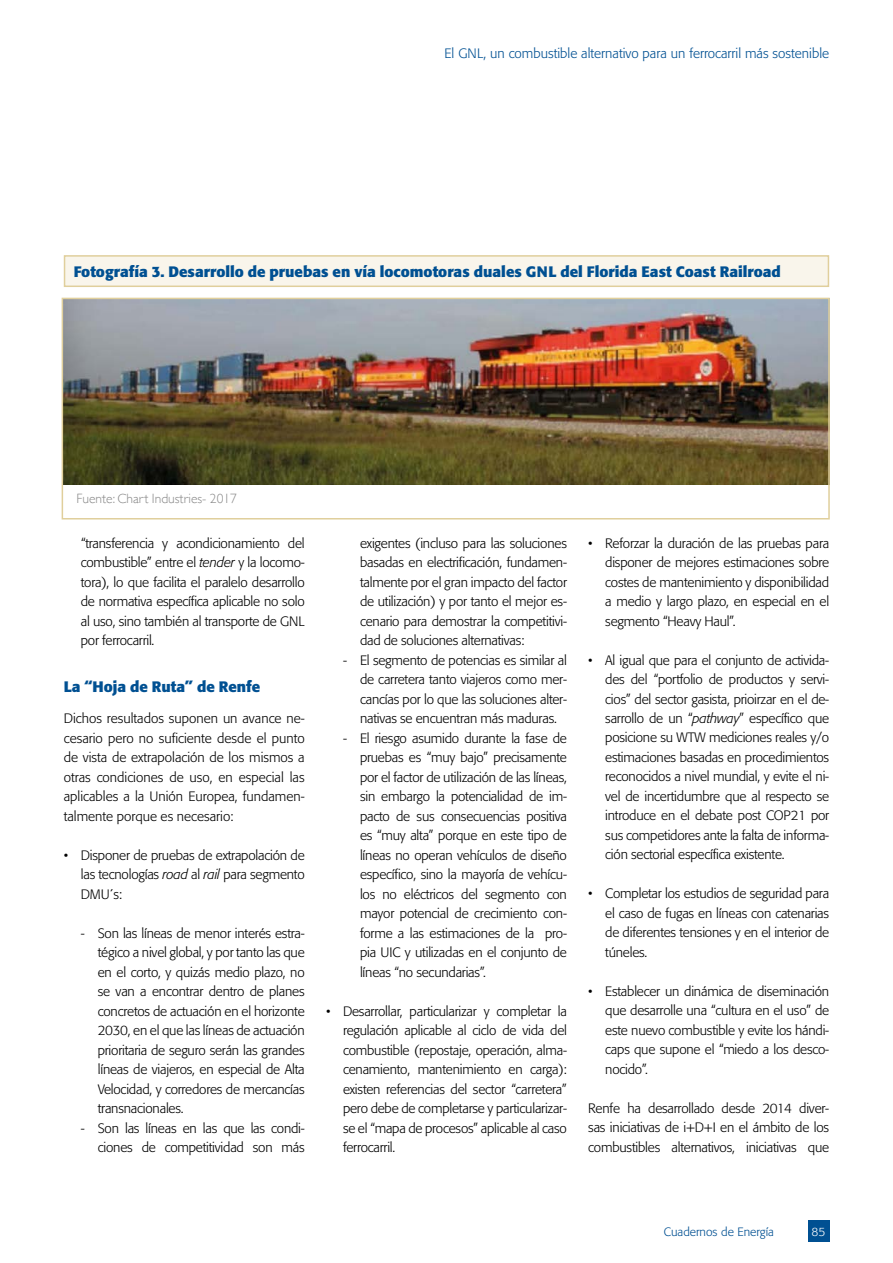
<style>
.page{position:relative;width:893px;height:1263px;background:#fff}
.page>*{position:absolute;margin:0;border:0;box-sizing:border-box;transform-origin:0 0}
.t1{font:700 15px "Formata";color:#005092}
.t2{font:300 13.5px/19.5px "Formata";letter-spacing:-.015em;color:#000;text-align:justify}
.t3{font:300 13.5px "Formata";color:#005092}
.t4{font:300 13.5px "Gill Sans";color:#878787}
.t5{font:300 12px "Formata";color:#005092}
.t6{font:300 12px "Formata";color:#fff}
.s1{font-style:italic}
</style>
<div class="page">
<div style="left:808px;top:1220px;width:21px;height:22px;background:#005092"></div>
<img style="left:65px;top:301px;width:762px;height:183px">
<div style="left:62px;top:298px;width:768px;height:221px;border:2px solid #e0cf9c"></div>
<div style="left:65px;top:256px;width:763px;height:30px;background:#f9f5eb"></div>
<div style="left:64px;top:255px;width:765px;height:32px;border:2px solid #e0cf9c"></div>
<p class="t3" style="left:445px;top:46px;width:386px">El GNL, un combustible alternativo para un ferrocarril más sostenible</p>
<p class="t1" style="left:74px;top:262px;width:709px">Fotografía 3. Desarrollo de pruebas en vía locomotoras duales GNL del Florida East Coast Railroad</p>
<p class="t4" style="left:77px;top:487px;width:162px">Fuente: Chart Industries- 2017</p>
<p class="t2" style="left:81px;top:533px;width:225px">“transferencia y acondicionamiento del combustible” entre el <span class="s1">tender</span> y la locomo&shy;tora), lo que facilita el paralelo desarrollo de normativa específica aplicable no solo al uso, sino también al transporte de GNL por ferrocarril.</p>
<p class="t1" style="left:64px;top:677px;width:198px">La “Hoja de Ruta” de Renfe</p>
<p class="t2" style="left:64px;top:709px;width:242px">Dichos resultados suponen un avance ne&shy;cesario pero no suficiente desde el punto de vista de extrapolación de los mismos a otras condiciones de uso, en especial las aplicables a la Unión Europea, fundamen&shy;talmente porque es necesario:</p>
<p class="t2" style="left:81px;top:845px;width:225px;text-indent:-17px">• Disponer de pruebas de extrapolación de las tecnologías <span class="s1">road</span> al <span class="s1">rail</span> para segmento DMU´s:</p>
<p class="t2" style="left:98px;top:923px;width:208px;text-indent:-17px">- Son las líneas de menor interés estra&shy;tégico a nivel global, y por tanto las que en el corto, y quizás medio plazo, no se van a encontrar dentro de planes concretos de actuación en el horizonte 2030, en el que las líneas de actuación prioritaria de seguro serán las grandes líneas de viajeros, en especial de Alta Velocidad, y corredores de mercancías transnacionales.</p>
<p class="t2" style="left:81px;top:1118px;width:225px;text-align:right">- Son las líneas en las que las condi&shy;ciones de competitividad son más</p>
<p class="t2" style="left:360px;top:533px;width:208px">exigentes (incluso para las soluciones basadas en electrificación, fundamen&shy;talmente por el gran impacto del factor de utilización) y por tanto el mejor es&shy;cenario para demostrar la competitivi&shy;dad de soluciones alternativas:</p>
<p class="t2" style="left:360px;top:650px;width:208px;text-indent:-17px">- El segmento de potencias es similar al de carretera tanto viajeros como mer&shy;cancías por lo que las soluciones alter&shy;nativas se encuentran más maduras.</p>
<p class="t2" style="left:360px;top:728px;width:208px;text-indent:-17px">- El riesgo asumido durante la fase de pruebas es “muy bajo” precisamente por el factor de utilización de las líneas, sin embargo la potencialidad de im&shy;pacto de sus consecuencias positiva es “muy alta” porque en este tipo de líneas no operan vehículos de diseño específico, sino la mayoría de vehícu&shy;los no eléctricos del segmento con mayor potencial de crecimiento con&shy;forme a las estimaciones de la pro&shy;pia UIC y utilizadas en el conjunto de líneas “no secundarias”.</p>
<p class="t2" style="left:343px;top:1001px;width:225px;text-indent:-17px">• Desarrollar, particularizar y completar la regulación aplicable al ciclo de vida del combustible (repostaje, operación, alma&shy;cenamiento, mantenimiento en carga): existen referencias del sector “carretera” pero debe de completarse y particularizar&shy;se el “mapa de procesos” aplicable al caso ferrocarril.</p>
<p class="t2" style="left:605px;top:533px;width:225px;text-indent:-17px">• Reforzar la duración de las pruebas para disponer de mejores estimaciones sobre costes de mantenimiento y disponibilidad a medio y largo plazo, en especial en el segmento “Heavy Haul”.</p>
<p class="t2" style="left:605px;top:650px;width:225px;text-indent:-17px">• Al igual que para el conjunto de activida&shy;des del “portfolio de productos y servi&shy;cios” del sector gasista, prioirzar en el de&shy;sarrollo de un “<span class="s1">pathway</span>” específico que posicione su WTW mediciones reales y/o estimaciones basadas en procedimientos reconocidos a nivel mundial, y evite el ni&shy;vel de incertidumbre que al respecto se introduce en el debate post COP21 por sus competidores ante la falta de informa&shy;ción sectorial específica existente.</p>
<p class="t2" style="left:605px;top:884px;width:225px;text-indent:-17px">• Completar los estudios de seguridad para el caso de fugas en líneas con catenarias de diferentes tensiones y en el interior de túneles.</p>
<p class="t2" style="left:605px;top:981px;width:225px;text-indent:-17px">• Establecer un dinámica de diseminación que desarrolle una “cultura en el uso” de este nuevo combustible y evite los hándi&shy;caps que supone el “miedo a los desco&shy;nocido”.</p>
<p class="t2" style="left:588px;top:1098px;width:242px">Renfe ha desarrollado desde 2014 diver&shy;sas iniciativas de i+D+I en el ámbito de los combustibles alternativos, iniciativas que</p>
<p class="t5" style="left:664px;top:1224px;width:112px">Cuadernos de Energía</p>
<p class="t6" style="left:812px;top:1224px;width:15px">85</p>
</div>
